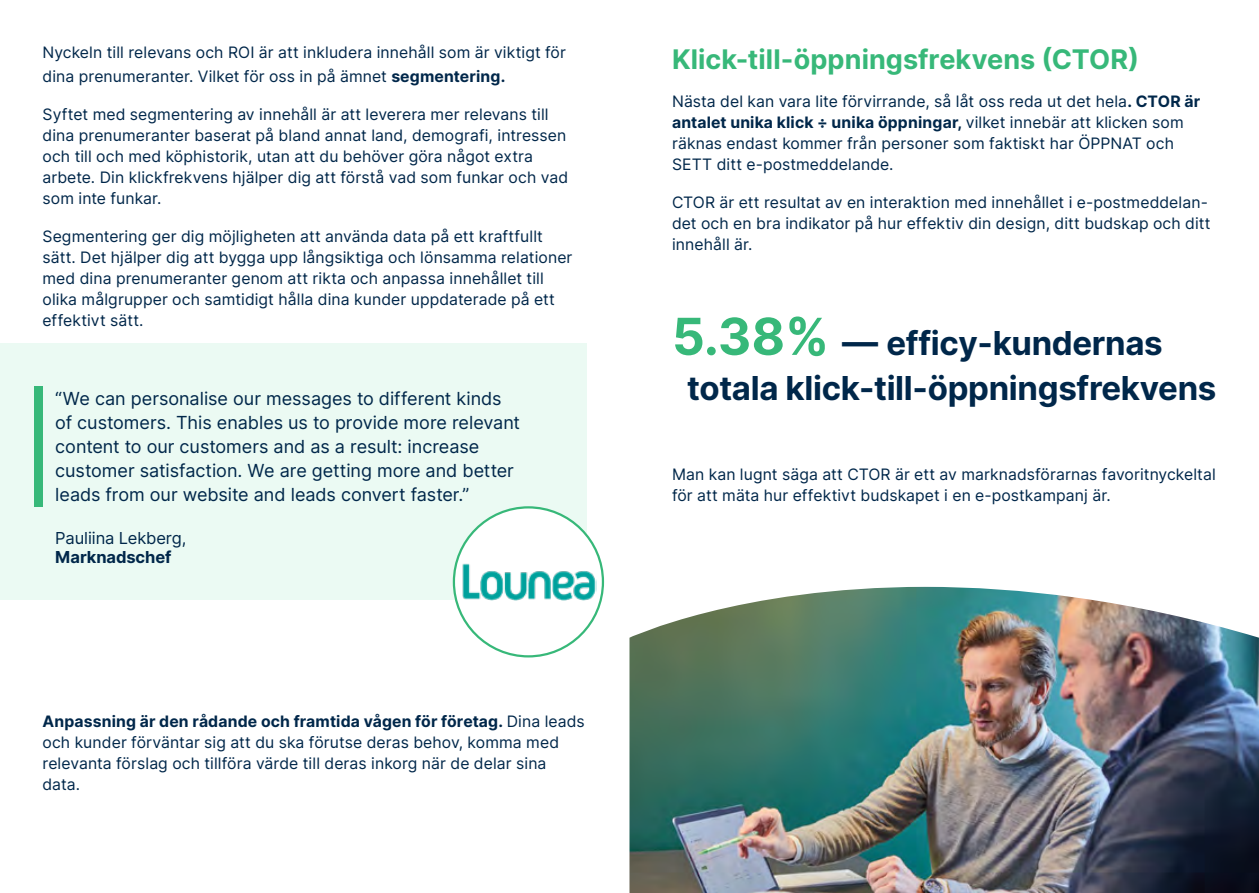
<style>
.page{position:relative;width:1259px;height:893px;background:#fff}
.page>*{position:absolute;margin:0;border:0;box-sizing:border-box;transform-origin:0 0}
.t1{font:700 33px/45px "Inter";letter-spacing:-.01em;color:#00274a}
.t2{font:700 27px "Inter";letter-spacing:.005em;color:#37b879}
.t3{font:18px/24px "Inter";letter-spacing:-.005em;color:#00274a}
.t4{font:16.5px "Inter";letter-spacing:-.005em;color:#00274a}
.t5{font:700 16.5px "Inter";letter-spacing:-.005em;color:#00274a}
.t6{font:15.75px/21px "Inter";letter-spacing:.005em;color:#00274a}
.s1{font-weight:700}
.s2{font-size:51px;color:#37b879}
.s3{font-size:36px}
</style>
<div class="page">
<div style="left:0;top:343px;width:587px;height:257px;background:#ebfaf3"></div>
<img style="left:629px;top:587px;width:630px;height:306px">
<div style="left:454px;top:507px;width:149px;height:149px;background:#fff;border-radius:50%"></div>
<img style="left:462px;top:563px;width:135px;height:38px">
<div style="left:34px;top:386px;width:9px;height:121px;background:#37b879"></div>
<p class="t6" style="left:43px;top:40px;width:525px;line-height:24px">Nyckeln till relevans och ROI är att inkludera innehåll som är viktigt för dina prenumeranter. Vilket för oss in på ämnet <span class="s1">segmentering.</span></p>
<p class="t6" style="left:43px;top:103px;width:527px">Syftet med segmentering av innehåll är att leverera mer relevans till dina prenumeranter baserat på bland annat land, demografi, intressen och till och med köphistorik, utan att du behöver göra något extra arbete. Din klickfrekvens hjälper dig att förstå vad som funkar och vad som inte funkar.</p>
<p class="t6" style="left:43px;top:225px;width:531px">Segmentering ger dig möjligheten att använda data på ett kraftfullt sätt. Det hjälper dig att bygga upp långsiktiga och lönsamma relationer med dina prenumeranter genom att rikta och anpassa innehållet till olika målgrupper och samtidigt hålla dina kunder uppdaterade på ett effektivt sätt.</p>
<p class="t3" style="left:55px;top:386px;width:466px">“We can personalise our messages to different kinds of customers. This enables us to provide more relevant content to our customers and as a result: increase customer satisfaction. We are getting more and better leads from our website and leads convert faster.”</p>
<p class="t4" style="left:55px;top:525px;width:132px">Pauliina Lekberg,</p>
<p class="t5" style="left:55px;top:545px;width:118px">Marknadschef</p>
<p class="t6" style="left:43px;top:711px;width:544px"><span class="s1">Anpassning är den rådande och framtida vågen för företag.</span> Dina leads och kunder förväntar sig att du ska förutse deras behov, komma med relevanta förslag och tillföra värde till deras inkorg när de delar sina data.</p>
<h2 class="t2" style="left:672px;top:39px;width:469px">Klick-till-öppningsfrekvens (CTOR)</h2>
<p class="t6" style="left:672px;top:90px;width:530px">Nästa del kan vara lite förvirrande, så låt oss reda ut det hela<span class="s1">. CTOR är antalet unika klick ÷ unika öppningar,</span> vilket innebär att klicken som räknas endast kommer från personer som faktiskt har ÖPPNAT och SETT ditt e-postmeddelande.</p>
<p class="t6" style="left:672px;top:191px;width:540px">CTOR är ett resultat av en interaktion med innehållet i e-postmeddelan&shy;det och en bra indikator på hur effektiv din design, ditt budskap och ditt innehåll är.</p>
<h1 class="t1" style="left:687px;top:319px;width:531px;text-indent:-15px"><span class="s2">5.38%</span> <span class="s3">—</span> efficy-kundernas totala klick-till-öppningsfrekvens</h1>
<p class="t6" style="left:672px;top:463px;width:545px">Man kan lugnt säga att CTOR är ett av marknadsförarnas favoritnyckeltal för att mäta hur effektivt budskapet i en e-postkampanj är.</p>
</div>
